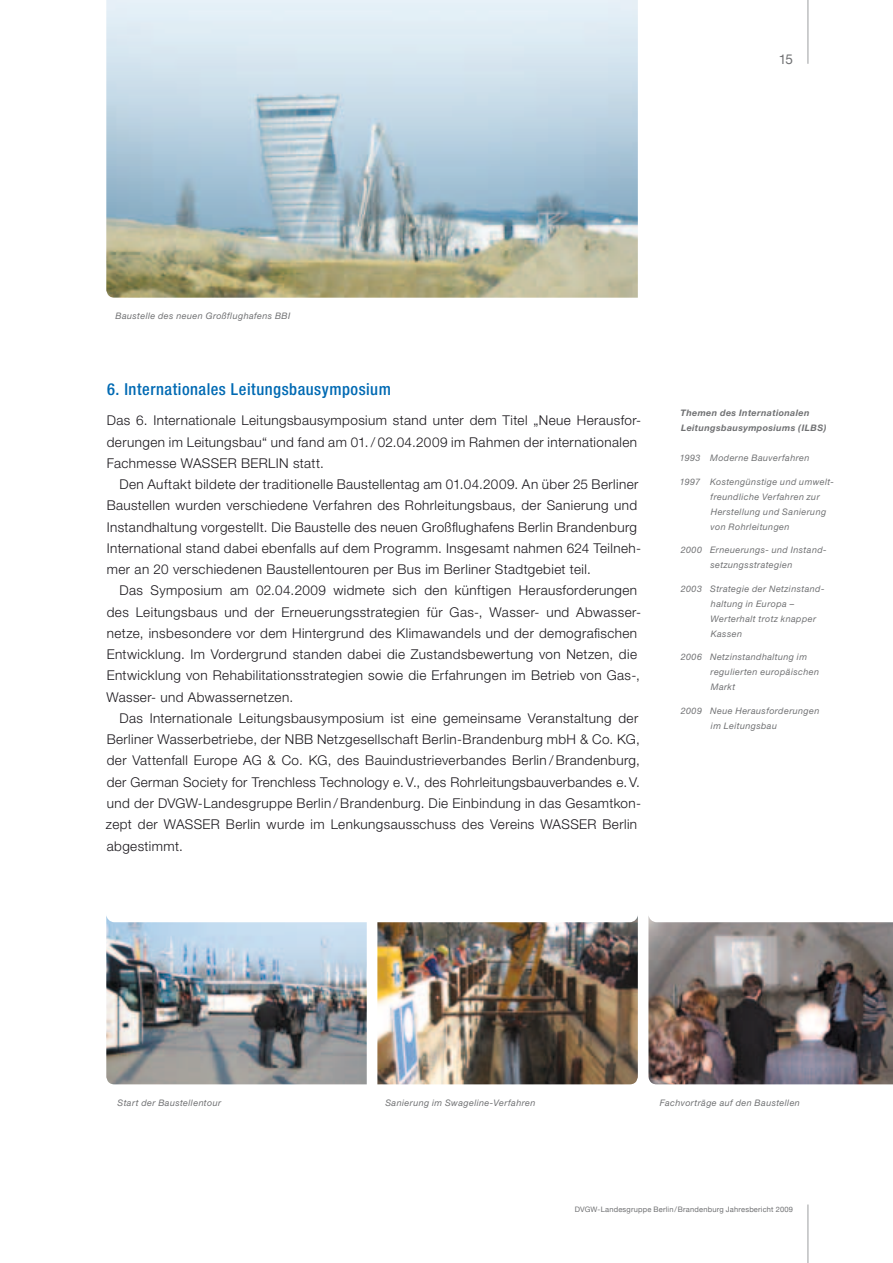
<style>
.page{position:relative;width:893px;height:1263px;background:#fff}
.page>*{position:absolute;margin:0;border:0;box-sizing:border-box;transform-origin:0 0}
.t1{font:500 condensed 16.5px "Helvetica Neue";letter-spacing:.03em;color:#006ab3}
.t2{font:300 13.5px/21.3px "Helvetica Neue";letter-spacing:.03em;color:#1a171c}
.t3{font:13.5px "Helvetica Neue";color:#707173}
.t4{font:italic 9px/15px "Helvetica Neue";letter-spacing:.045em;color:#707173}
.t5{font:italic 700 9px/15px "Helvetica Neue";letter-spacing:.04em;color:#707173}
.t6{font:7.5px "Helvetica Neue";letter-spacing:.025em;color:#707173}
</style>
<div class="page">
<img style="left:106px;top:916px;width:261px;height:168px">
<img style="left:648px;top:916px;width:245px;height:168px">
<img style="left:377px;top:916px;width:261px;height:168px">
<img style="left:106px;top:0;width:532px;height:298px">
<hr style="left:807px;top:0;width:1px;height:64px;background:#9d9ea0">
<hr style="left:807px;top:1204px;width:1px;height:59px;background:#9d9ea0">
<p class="t3" style="left:779px;top:51px;width:16px">15</p>
<p class="t4" style="left:115px;top:308px;width:177px">Baustelle des neuen Großflughafens BBI</p>
<p class="t1" style="left:107px;top:379px;width:285px">6. Internationales Leitungsbausymposium</p>
<p class="t2" style="left:107px;top:409px;width:536px">Das 6. Internationale Leitungsbausymposium stand unter dem Titel „Neue Herausfor&shy;derungen im Leitungsbau“ und fand am 01. / 02.04.2009 im Rahmen der internationalen<br>Fachmesse WASSER BERLIN statt.</p>
<p class="t2" style="left:107px;top:473px;width:536px;text-indent:13px">Den Auftakt bildete der traditionelle Baustellentag am 01.04.2009. An über 25 Berliner Baustellen wurden verschiedene Verfahren des Rohrleitungsbaus, der Sanierung und Instandhaltung vorgestellt. Die Baustelle des neuen Großflughafens Berlin Brandenburg International stand dabei ebenfalls auf dem Programm. Insgesamt nahmen 624 Teilneh&shy;mer an 20 verschiedenen Baustellentouren per Bus im Berliner Stadtgebiet teil.</p>
<p class="t2" style="left:106px;top:580px;width:536px;text-indent:13px">Das Symposium am 02.04.2009 widmete sich den künftigen Herausforderungen des Leitungsbaus und der Erneuerungsstrategien für Gas-, Wasser- und Abwasser&shy;netze, insbesondere vor dem Hintergrund des Klimawandels und der demografischen Entwicklung. Im Vordergrund standen dabei die Zustandsbewertung von Netzen, die Entwicklung von Rehabilitationsstrategien sowie die Erfahrungen im Betrieb von Gas-, Wasser- und Abwassernetzen.</p>
<p class="t2" style="left:106px;top:707px;width:537px;text-indent:13px">Das Internationale Leitungsbausymposium ist eine gemeinsame Veranstaltung der Berliner Wasserbetriebe, der NBB Netzgesellschaft Berlin-Brandenburg mbH &amp; Co. KG, der Vattenfall Europe AG &amp; Co. KG, des Bauindustrieverbandes Berlin /Brandenburg, der German Society for Trenchless Technology e.V., des Rohrleitungsbauverbandes e.V. und der DVGW-Landesgruppe Berlin /Brandenburg. Die Einbindung in das Gesamtkon&shy;zept der WASSER Berlin wurde im Lenkungsausschuss des Vereins WASSER Berlin abgestimmt.</p>
<p class="t5" style="left:680px;top:405px;width:148px">Themen des Internationalen<br>Leitungsbausymposiums (ILBS)</p>
<p class="t4" style="left:680px;top:450px;width:131px">1993 Moderne Bauverfahren</p>
<p class="t4" style="left:711px;top:474px;width:125px;text-indent:-31px">1997 Kostengünstige und umwelt&shy;freundliche Verfahren zur<br>Herstellung und Sanierung von Rohrleitungen</p>
<p class="t4" style="left:681px;top:542px;width:147px;text-align:center">2000 Erneuerungs- und Instand&shy;setzungsstrategien</p>
<p class="t4" style="left:711px;top:581px;width:115px;text-indent:-30px">2003 Strategie der Netzinstand&shy;haltung in Europa –<br>Werterhalt trotz knapper<br>Kassen</p>
<p class="t4" style="left:711px;top:649px;width:110px;text-indent:-30px">2006 Netzinstandhaltung im regulierten europäischen<br>Markt</p>
<p class="t4" style="left:711px;top:703px;width:110px;text-indent:-30px">2009 Neue Herausforderungen im Leitungsbau</p>
<p class="t4" style="left:117px;top:1095px;width:105px">Start der Baustellentour</p>
<p class="t4" style="left:385px;top:1095px;width:152px">Sanierung im Swageline-Verfahren</p>
<p class="t4" style="left:660px;top:1095px;width:142px">Fachvorträge auf den Baustellen</p>
<p class="t6" style="left:575px;top:1205px;width:220px">DVGW-Landesgruppe Berlin/Brandenburg Jahresbericht 2009</p>
</div>
